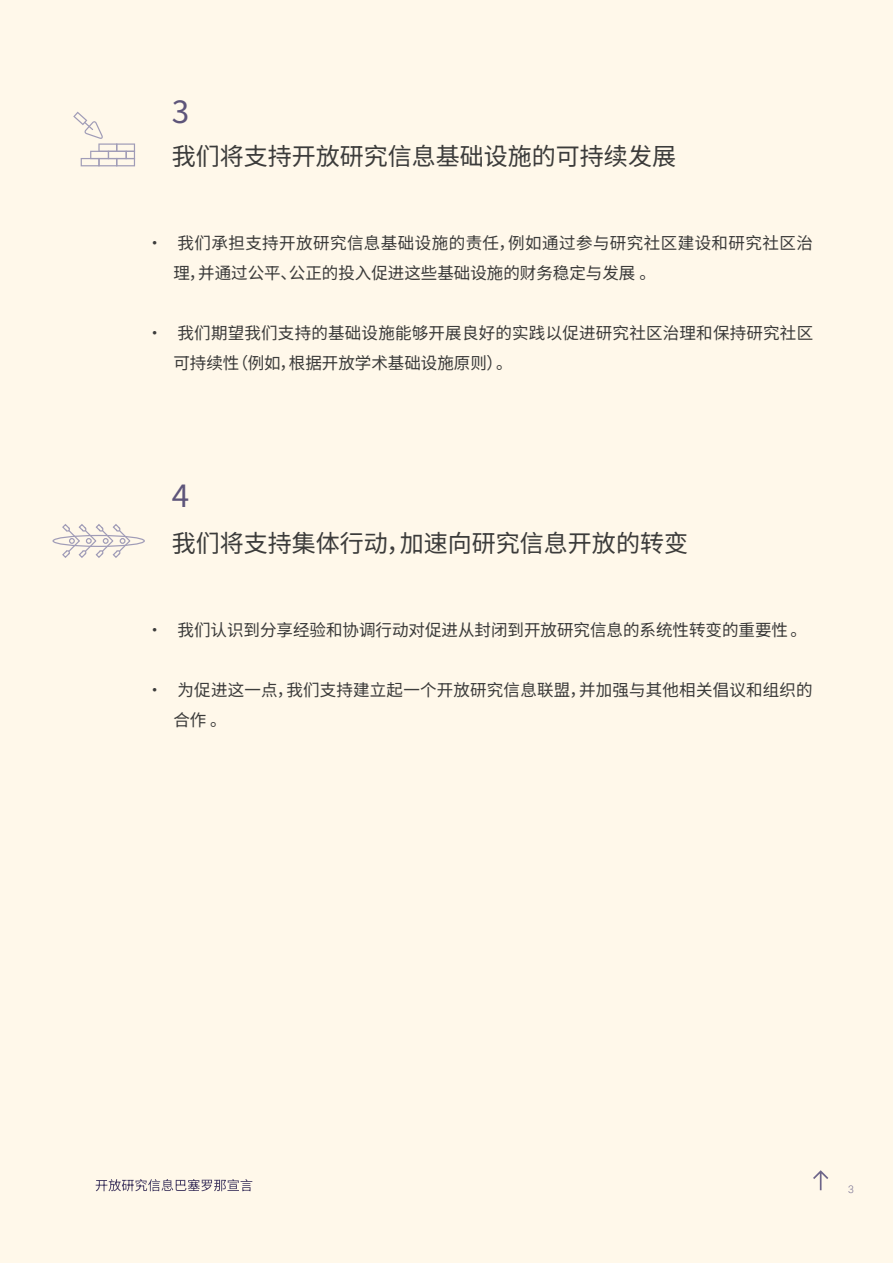
<style>
.page{position:relative;width:893px;height:1263px;background:#fff8ea}
.page>*{position:absolute;margin:0;border:0;box-sizing:border-box;transform-origin:0 0}
.t1{font:100 31.5px "Noto Sans SC";color:#5e557a}
.t2{font:100 24px "Noto Sans SC";color:#3c3c3b}
.t3{font:100 16.5px/30px "Noto Sans SC";letter-spacing:.015em;color:#3c3c3b}
.t4{font:300 10.5px "Roboto";color:#756e90}
</style>
<div class="page">
<svg style="left:73px;top:112px;width:62px;height:54px"></svg>
<svg style="left:813px;top:1170px;width:15px;height:20px"></svg>
<div style="left:53px;top:535px;width:92px;height:12px;border:1px solid #a09cb7;border-radius:50%"></div>
<svg style="left:61px;top:524px;width:71px;height:34px"></svg>
<svg style="left:96px;top:1179px;width:156px;height:12px"></svg>
<p class="t1" style="left:172px;top:94px;width:19px">3</p>
<p class="t2" style="left:172px;top:143px;width:506px">我们将支持开放研究信息基础设施的可持续发展</p>
<p class="t3" style="left:173px;top:228px;width:641px;text-indent:-27px">• 我们承担支持开放研究信息基础设施的责任，例如通过参与研究社区建设和研究社区治理，并通过公平、公正的投入促进这些基础设施的财务稳定与发展 。</p>
<p class="t3" style="left:173px;top:318px;width:641px;text-indent:-27px">• 我们期望我们支持的基础设施能够开展良好的实践以促进研究社区治理和保持研究社区可持续性（例如，根据开放学术基础设施原则）。</p>
<p class="t1" style="left:172px;top:478px;width:19px">4</p>
<p class="t2" style="left:172px;top:530px;width:518px">我们将支持集体行动，加速向研究信息开放的转变</p>
<p class="t3" style="left:146px;top:615px;width:662px">• 我们认识到分享经验和协调行动对促进从封闭到开放研究信息的系统性转变的重要性 。</p>
<p class="t3" style="left:173px;top:675px;width:641px;text-indent:-27px">• 为促进这一点，我们支持建立起一个开放研究信息联盟，并加强与其他相关倡议和组织的合作 。</p>
<p class="t4" style="left:848px;top:1181px;width:7px">3</p>
</div>
